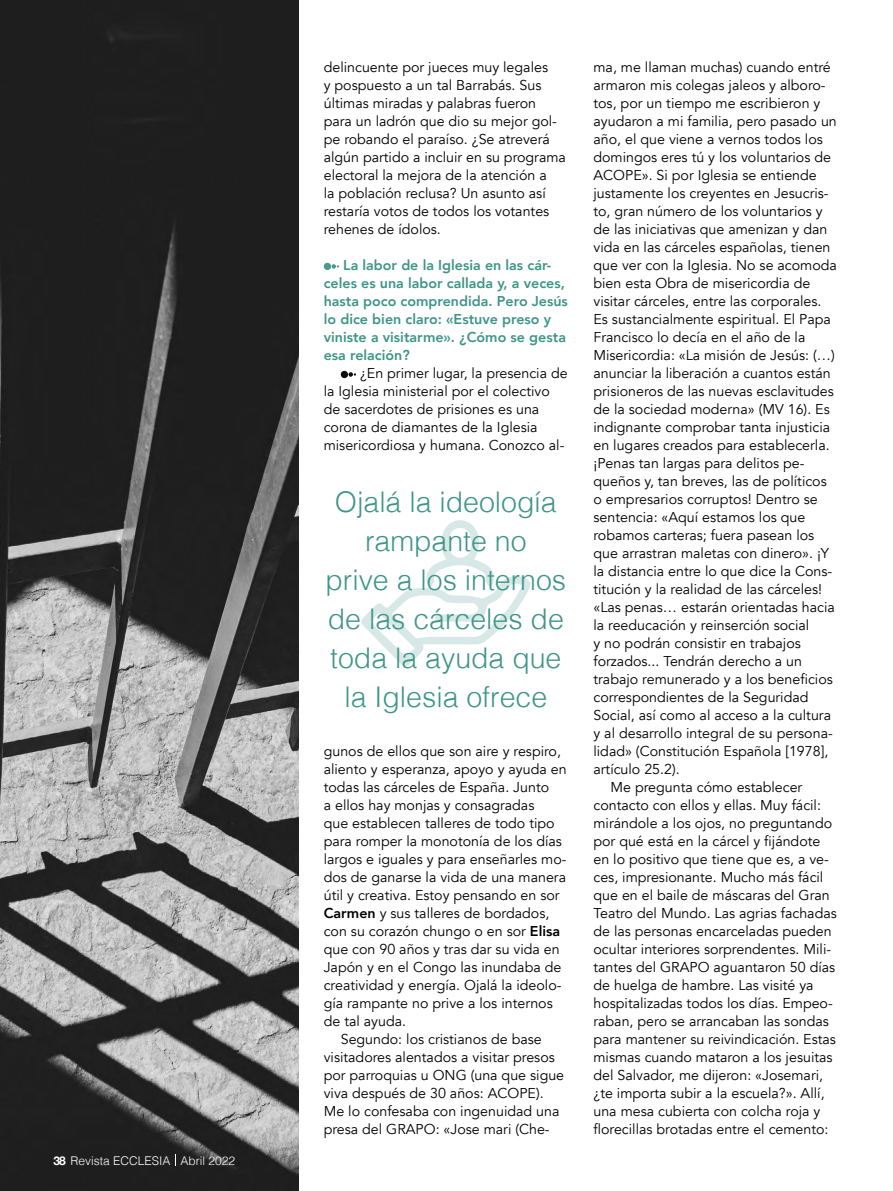
<style>
.page{position:relative;width:893px;height:1191px;background:#fff}
.page>*{position:absolute;margin:0;border:0;box-sizing:border-box;transform-origin:0 0}
.t1{font:300 28.5px/39px "Helvetica";color:#3f9589;text-align:center}
.t2{font:14.25px/18px "Avenir";color:#000}
.t3{font:800 14.25px/18px "Avenir";color:#3f9589}
.t4{font:300 12px "Helvetica";color:#fff}
.s1{font-family:"Helvetica Neue";font-weight:700}
.s2{font-weight:800}
</style>
<div class="page">
<img style="left:0;top:0;width:298px;height:1191px">
<svg style="left:175px;top:1154px;width:1px;height:12px"></svg>
<div style="left:324px;top:263px;width:7px;height:7px;background:#489a8f;border-radius:50%"></div>
<svg style="left:331px;top:264px;width:8px;height:5px"></svg>
<div style="left:341px;top:371px;width:7px;height:7px;background:#0d0d0d;border-radius:50%"></div>
<svg style="left:348px;top:372px;width:8px;height:5px"></svg>
<svg style="left:361px;top:520px;width:170px;height:147px"></svg>
<p class="t4" style="left:53px;top:1150px;width:183px"><span class="s1">38</span> Revista ECCLESIA Abril 2022</p>
<p class="t2" style="left:324px;top:58px;width:244px">delincuente por jueces muy legales<br>y pospuesto a un tal Barrabás. Sus últimas miradas y palabras fueron para un ladrón que dio su mejor gol&shy;pe robando el paraíso. ¿Se atreverá algún partido a incluir en su programa electoral la mejora de la atención a<br>la población reclusa? Un asunto así restaría votos de todos los votantes rehenes de ídolos.</p>
<p class="t3" style="left:324px;top:256px;width:246px;text-indent:20px">La labor de la Iglesia en las cár&shy;celes es una labor callada y, a veces, hasta poco comprendida. Pero Jesús lo dice bien claro: «Estuve preso y viniste a visitarme». ¿Cómo se gesta esa relación?</p>
<p class="t2" style="left:324px;top:364px;width:245px;text-indent:36px">¿En primer lugar, la presencia de la Iglesia ministerial por el colectivo de sacerdotes de prisiones es una corona de diamantes de la Iglesia misericordiosa y humana. Conozco al-</p>
<h1 class="t1" style="left:325px;top:480px;width:242px">Ojalá la ideología rampante no<br>prive a los internos de las cárceles de toda la ayuda que la Iglesia ofrece</h1>
<p class="t2" style="left:324px;top:742px;width:239px">gunos de ellos que son aire y respiro,</p>
<p class="t2" style="left:324px;top:760px;width:244px">aliento y esperanza, apoyo y ayuda en</p>
<p class="t2" style="left:324px;top:778px;width:227px">todas las cárceles de España. Junto</p>
<p class="t2" style="left:324px;top:796px;width:212px">a ellos hay monjas y consagradas</p>
<p class="t2" style="left:324px;top:814px;width:232px">que establecen talleres de todo tipo</p>
<p class="t2" style="left:324px;top:832px;width:240px">para romper la monotonía de los días</p>
<p class="t2" style="left:324px;top:850px;width:244px">largos e iguales y para enseñarles mo-</p>
<p class="t2" style="left:324px;top:868px;width:244px">dos de ganarse la vida de una manera</p>
<p class="t2" style="left:324px;top:886px;width:237px">útil y creativa. Estoy pensando en sor</p>
<p class="t2" style="left:324px;top:904px;width:227px"><span class="s2">Carmen</span> y sus talleres de bordados,</p>
<p class="t2" style="left:324px;top:922px;width:238px">con su corazón chungo o en sor <span class="s2">Elisa</span></p>
<p class="t2" style="left:324px;top:940px;width:237px">que con 90 años y tras dar su vida en</p>
<p class="t2" style="left:324px;top:958px;width:239px">Japón y en el Congo las inundaba de</p>
<p class="t2" style="left:324px;top:976px;width:239px">creatividad y energía. Ojalá la ideolo-</p>
<p class="t2" style="left:324px;top:994px;width:231px">gía rampante no prive a los internos</p>
<p class="t2" style="left:324px;top:1012px;width:84px">de tal ayuda.</p>
<p class="t2" style="left:341px;top:1030px;width:203px">Segundo: los cristianos de base</p>
<p class="t2" style="left:324px;top:1048px;width:233px">visitadores alentados a visitar presos</p>
<p class="t2" style="left:324px;top:1066px;width:242px">por parroquias u ONG (una que sigue</p>
<p class="t2" style="left:324px;top:1084px;width:221px">viva después de 30 años: ACOPE).</p>
<p class="t2" style="left:324px;top:1102px;width:237px">Me lo confesaba con ingenuidad una</p>
<p class="t2" style="left:324px;top:1120px;width:227px">presa del GRAPO: «Jose mari (Che-</p>
<p class="t2" style="left:593px;top:58px;width:239px">ma, me llaman muchas) cuando entré</p>
<p class="t2" style="left:593px;top:76px;width:234px">armaron mis colegas jaleos y alboro-</p>
<p class="t2" style="left:593px;top:94px;width:228px">tos, por un tiempo me escribieron y</p>
<p class="t2" style="left:593px;top:112px;width:245px">ayudaron a mi familia, pero pasado un</p>
<p class="t2" style="left:593px;top:130px;width:231px">año, el que viene a vernos todos los</p>
<p class="t2" style="left:593px;top:148px;width:239px">domingos eres tú y los voluntarios de</p>
<p class="t2" style="left:593px;top:166px;width:225px">ACOPE». Si por Iglesia se entiende</p>
<p class="t2" style="left:593px;top:184px;width:237px">justamente los creyentes en Jesucris-</p>
<p class="t2" style="left:593px;top:202px;width:231px">to, gran número de los voluntarios y</p>
<p class="t2" style="left:593px;top:220px;width:235px">de las iniciativas que amenizan y dan</p>
<p class="t2" style="left:593px;top:238px;width:239px">vida en las cárceles españolas, tienen</p>
<p class="t2" style="left:593px;top:256px;width:245px">que ver con la Iglesia. No se acomoda</p>
<p class="t2" style="left:593px;top:274px;width:218px">bien esta Obra de misericordia de</p>
<p class="t2" style="left:593px;top:292px;width:229px">visitar cárceles, entre las corporales.</p>
<p class="t2" style="left:593px;top:310px;width:239px">Es sustancialmente espiritual. El Papa</p>
<p class="t2" style="left:593px;top:328px;width:213px">Francisco lo decía en el año de la</p>
<p class="t2" style="left:593px;top:346px;width:243px">Misericordia: «La misión de Jesús: (…)</p>
<p class="t2" style="left:593px;top:364px;width:239px">anunciar la liberación a cuantos están</p>
<p class="t2" style="left:593px;top:382px;width:242px">prisioneros de las nuevas esclavitudes</p>
<p class="t2" style="left:593px;top:400px;width:238px">de la sociedad moderna» (MV 16). Es</p>
<p class="t2" style="left:593px;top:418px;width:238px">indignante comprobar tanta injusticia</p>
<p class="t2" style="left:593px;top:436px;width:238px">en lugares creados para establecerla.</p>
<p class="t2" style="left:593px;top:454px;width:213px">¡Penas tan largas para delitos pe-</p>
<p class="t2" style="left:593px;top:472px;width:235px">queños y, tan breves, las de políticos</p>
<p class="t2" style="left:593px;top:490px;width:226px">o empresarios corruptos! Dentro se</p>
<p class="t2" style="left:593px;top:508px;width:213px">sentencia: «Aquí estamos los que</p>
<p class="t2" style="left:593px;top:526px;width:222px">robamos carteras; fuera pasean los</p>
<p class="t2" style="left:593px;top:544px;width:237px">que arrastran maletas con dinero». ¡Y</p>
<p class="t2" style="left:593px;top:562px;width:240px">la distancia entre lo que dice la Cons-</p>
<p class="t2" style="left:593px;top:580px;width:230px">titución y la realidad de las cárceles!</p>
<p class="t2" style="left:593px;top:598px;width:243px">«Las penas… estarán orientadas hacia</p>
<p class="t2" style="left:593px;top:616px;width:217px">la reeducación y reinserción social</p>
<p class="t2" style="left:593px;top:634px;width:209px">y no podrán consistir en trabajos</p>
<p class="t2" style="left:593px;top:652px;width:210px">forzados... Tendrán derecho a un</p>
<p class="t2" style="left:593px;top:670px;width:241px">trabajo remunerado y a los beneficios</p>
<p class="t2" style="left:593px;top:688px;width:217px">correspondientes de la Seguridad</p>
<p class="t2" style="left:593px;top:706px;width:239px">Social, así como al acceso a la cultura</p>
<p class="t2" style="left:593px;top:724px;width:241px">y al desarrollo integral de su persona-</p>
<p class="t2" style="left:593px;top:742px;width:236px">lidad» (Constitución Española [1978],</p>
<p class="t2" style="left:593px;top:760px;width:88px">artículo 25.2).</p>
<p class="t2" style="left:610px;top:778px;width:193px">Me pregunta cómo establecer</p>
<p class="t2" style="left:593px;top:796px;width:229px">contacto con ellos y ellas. Muy fácil:</p>
<p class="t2" style="left:593px;top:814px;width:240px">mirándole a los ojos, no preguntando</p>
<p class="t2" style="left:593px;top:832px;width:228px">por qué está en la cárcel y fijándote</p>
<p class="t2" style="left:593px;top:850px;width:237px">en lo positivo que tiene que es, a ve-</p>
<p class="t2" style="left:593px;top:868px;width:231px">ces, impresionante. Mucho más fácil</p>
<p class="t2" style="left:593px;top:886px;width:238px">que en el baile de máscaras del Gran</p>
<p class="t2" style="left:593px;top:904px;width:245px">Teatro del Mundo. Las agrias fachadas</p>
<p class="t2" style="left:593px;top:922px;width:240px">de las personas encarceladas pueden</p>
<p class="t2" style="left:593px;top:940px;width:239px">ocultar interiores sorprendentes. Mili-</p>
<p class="t2" style="left:593px;top:958px;width:243px">tantes del GRAPO aguantaron 50 días</p>
<p class="t2" style="left:593px;top:976px;width:222px">de huelga de hambre. Las visité ya</p>
<p class="t2" style="left:593px;top:994px;width:241px">hospitalizadas todos los días. Empeo-</p>
<p class="t2" style="left:593px;top:1012px;width:237px">raban, pero se arrancaban las sondas</p>
<p class="t2" style="left:593px;top:1030px;width:244px">para mantener su reivindicación. Estas</p>
<p class="t2" style="left:593px;top:1048px;width:241px">mismas cuando mataron a los jesuitas</p>
<p class="t2" style="left:593px;top:1066px;width:231px">del Salvador, me dijeron: «Josemari,</p>
<p class="t2" style="left:593px;top:1084px;width:233px">¿te importa subir a la escuela?». Allí,</p>
<p class="t2" style="left:593px;top:1102px;width:229px">una mesa cubierta con colcha roja y</p>
<p class="t2" style="left:593px;top:1120px;width:237px">florecillas brotadas entre el cemento:</p>
</div>
